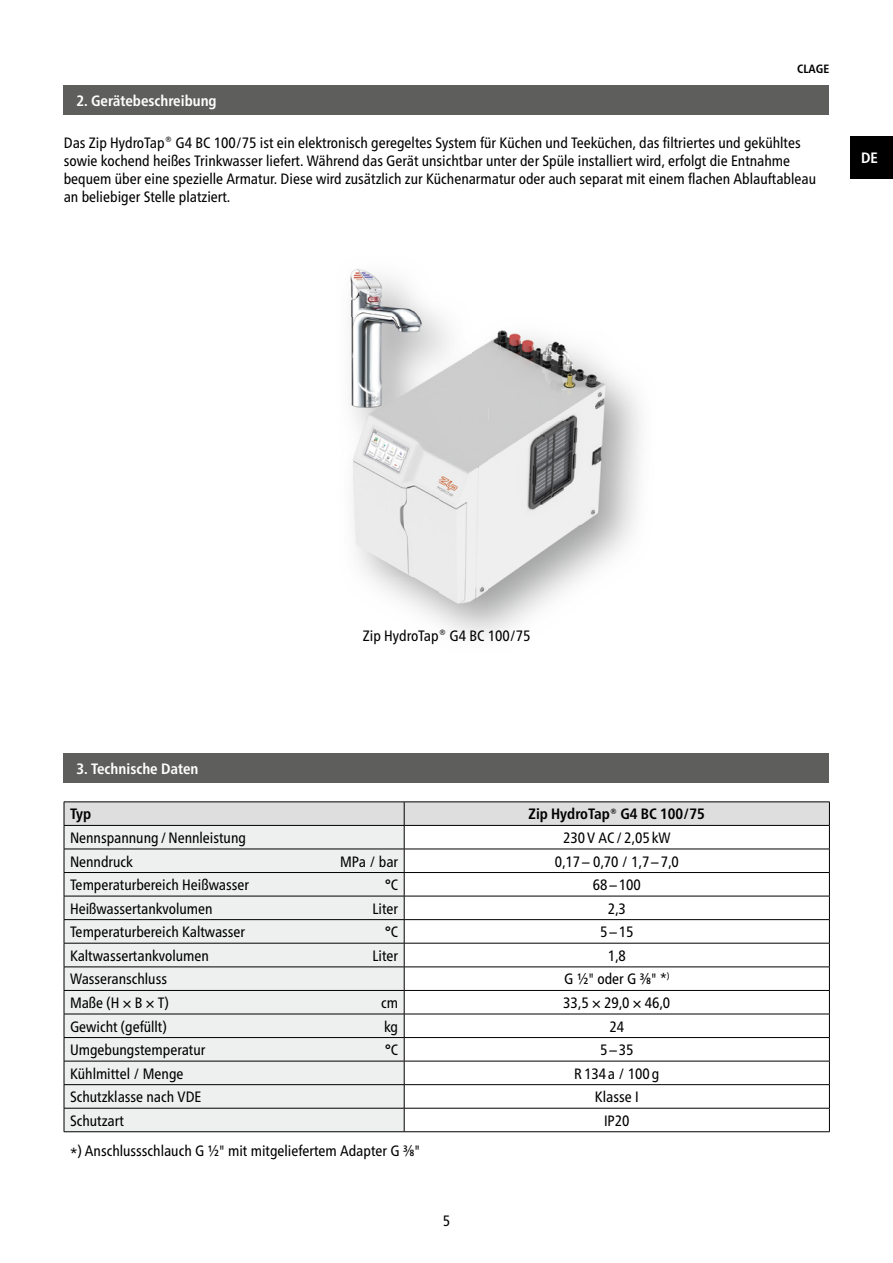
<style>
.page{position:relative;width:893px;height:1263px;background:#fff}
.page>*{position:absolute;margin:0;border:0;box-sizing:border-box;transform-origin:0 0}
.t1{font:condensed 15px/18px "Frutiger Neue LTW1 G";color:#000}
.t2{font:700 condensed 15px "Frutiger Neue LTW1 G";color:#fff}
.t3{font:700 condensed 15px "Frutiger Neue LTW1 G";color:#000}
.t4{font:700 condensed 12px "Frutiger Neue LTW1 G";color:#000}
.s1{font-size:13.5px}
</style>
<div class="page">
<div style="left:850px;top:136px;width:43px;height:43px;background:#000"></div>
<div style="left:64px;top:85px;width:765px;height:30px;background:#5e5e5d"></div>
<div style="left:64px;top:753px;width:765px;height:29px;background:#5e5e5d"></div>
<hr style="left:64px;top:1131px;width:340px;height:1px;background:#000">
<hr style="left:404px;top:1131px;width:426px;height:1px;background:#000">
<svg style="left:64px;top:802px;width:766px;height:329px"></svg>
<img style="left:350px;top:269px;width:73px;height:39px">
<img style="left:353px;top:408px;width:85px;height:50px">
<img style="left:350px;top:308px;width:89px;height:10px">
<img style="left:489px;top:330px;width:150px;height:299px">
<img style="left:438px;top:408px;width:51px;height:221px">
<img style="left:352px;top:458px;width:86px;height:162px">
<img style="left:350px;top:318px;width:150px;height:90px">
<p class="t2" style="left:77px;top:92px;width:142px">2. Gerätebeschreibung</p>
<p class="t4" style="left:797px;top:62px;width:34px">CLAGE</p>
<p class="t1" style="left:64px;top:133px;width:754px">Das Zip HydroTap® G4 BC 100/75 ist ein elektronisch geregeltes System für Küchen und Teeküchen, das filtriertes und gekühltes sowie kochend heißes Trinkwasser liefert. Während das Gerät unsichtbar unter der Spüle installiert wird, erfolgt die Entnahme bequem über eine spezielle Armatur. Diese wird zusätzlich zur Küchenarmatur oder auch separat mit einem flachen Ablauftableau an beliebiger Stelle platziert.</p>
<p class="t2" style="left:861px;top:149px;width:18px">DE</p>
<p class="t1" style="left:363px;top:627px;width:169px">Zip HydroTap® G4 BC 100/75</p>
<p class="t2" style="left:77px;top:760px;width:123px">3. Technische Daten</p>
<p class="t3" style="left:70px;top:805px;width:23px">Typ</p>
<p class="t3" style="left:529px;top:805px;width:178px">Zip HydroTap® G4 BC 100/75</p>
<p class="t1" style="left:70px;top:829px;width:177px">Nennspannung / Nennleistung</p>
<p class="t1" style="left:563px;top:829px;width:109px">230 V AC / 2,05 kW</p>
<p class="t1" style="left:70px;top:852px;width:64px">Nenndruck</p>
<p class="t1" style="left:340px;top:852px;width:60px">MPa / bar</p>
<p class="t1" style="left:555px;top:852px;width:126px">0,17 – 0,70 / 1,7 – 7,0</p>
<p class="t1" style="left:70px;top:876px;width:180px">Temperaturbereich Heißwasser</p>
<p class="t1" style="left:385px;top:876px;width:15px">°C</p>
<p class="t1" style="left:593px;top:876px;width:50px">68 – 100</p>
<p class="t1" style="left:70px;top:899px;width:144px">Heißwassertankvolumen</p>
<p class="t1" style="left:372px;top:899px;width:27px">Liter</p>
<p class="t1" style="left:608px;top:899px;width:20px">2,3</p>
<p class="t1" style="left:70px;top:923px;width:177px">Temperaturbereich Kaltwasser</p>
<p class="t1" style="left:385px;top:923px;width:15px">°C</p>
<p class="t1" style="left:600px;top:923px;width:35px">5 – 15</p>
<p class="t1" style="left:70px;top:946px;width:140px">Kaltwassertankvolumen</p>
<p class="t1" style="left:372px;top:946px;width:27px">Liter</p>
<p class="t1" style="left:608px;top:946px;width:20px">1,8</p>
<p class="t1" style="left:70px;top:970px;width:99px">Wasseranschluss</p>
<p class="t1" style="left:564px;top:970px;width:107px">G ½" oder G ⅜" <span class="s1">*</span><sup>)</sup></p>
<p class="t1" style="left:70px;top:994px;width:100px">Maße (H × B × T)</p>
<p class="t1" style="left:381px;top:994px;width:18px">cm</p>
<p class="t1" style="left:563px;top:994px;width:109px">33,5 × 29,0 × 46,0</p>
<p class="t1" style="left:70px;top:1017px;width:98px">Gewicht (gefüllt)</p>
<p class="t1" style="left:384px;top:1017px;width:16px">kg</p>
<p class="t1" style="left:609px;top:1017px;width:16px">24</p>
<p class="t1" style="left:70px;top:1041px;width:137px">Umgebungstemperatur</p>
<p class="t1" style="left:385px;top:1041px;width:15px">°C</p>
<p class="t1" style="left:600px;top:1041px;width:35px">5 – 35</p>
<p class="t1" style="left:70px;top:1064px;width:115px">Kühlmittel / Menge</p>
<p class="t1" style="left:574px;top:1064px;width:87px">R 134 a / 100 g</p>
<p class="t1" style="left:70px;top:1088px;width:133px">Schutzklasse nach VDE</p>
<p class="t1" style="left:595px;top:1088px;width:45px">Klasse I</p>
<p class="t1" style="left:70px;top:1111px;width:55px">Schutzart</p>
<p class="t1" style="left:604px;top:1111px;width:27px">IP20</p>
<p class="t1" style="left:70px;top:1142px;width:352px">*) Anschlussschlauch G ½" mit mitgeliefertem Adapter G ⅜"</p>
<p class="t1" style="left:443px;top:1212px;width:9px">5</p>
</div>
